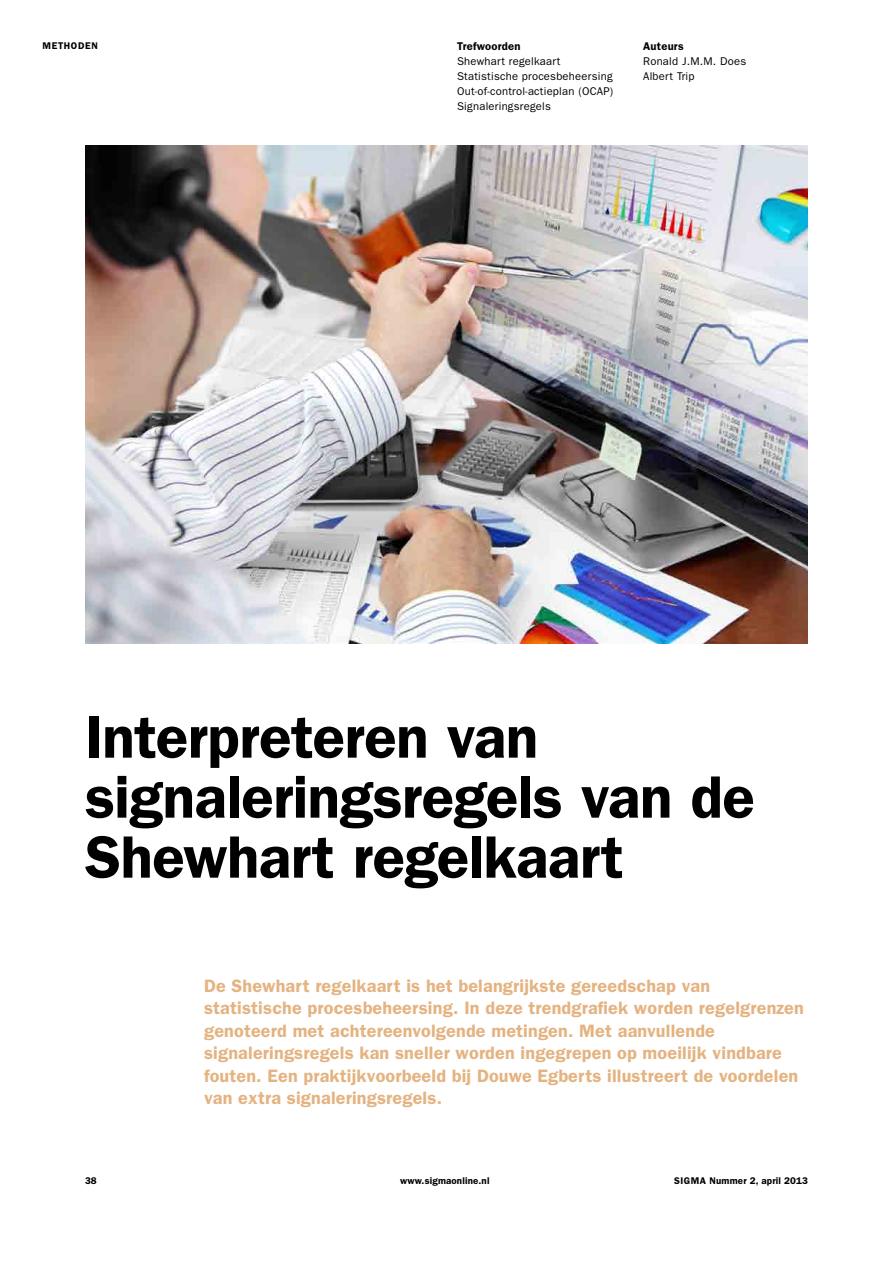
<style>
.page{position:relative;width:893px;height:1263px;background:#fff}
.page>*{position:absolute;margin:0;border:0;box-sizing:border-box;transform-origin:0 0}
.t1{font:600 60px/60px "ITC Franklin Gothic Std";letter-spacing:-.01em;color:#000}
.t2{font:600 18px/22.5px "ITC Franklin Gothic Std";letter-spacing:.01em;color:#e4b381}
.t3{font:11.25px/15px "ITC Franklin Gothic Std";letter-spacing:.02em;color:#000}
.t4{font:600 11.25px "ITC Franklin Gothic Std";letter-spacing:.02em;color:#000}
.t5{font:600 9.75px "ITC Franklin Gothic Std";letter-spacing:.015em;color:#000}
.t6{font:600 9.75px "ITC Franklin Gothic Std";letter-spacing:.065em;color:#000}
</style>
<div class="page">
<img style="left:85px;top:146px;width:723px;height:497px">
<p class="t6" style="left:43px;top:40px;width:57px">Methoden</p>
<p class="t4" style="left:457px;top:40px;width:65px">Trefwoorden</p>
<p class="t3" style="left:457px;top:54px;width:158px">Shewhart regelkaart<br>Statistische procesbeheersing<br>Out-of-control-actieplan (OCAP)<br>Signaleringsregels</p>
<p class="t4" style="left:643px;top:40px;width:42px">Auteurs</p>
<p class="t3" style="left:643px;top:54px;width:105px">Ronald J.M.M. Does<br>Albert Trip</p>
<h1 class="t1" style="left:85px;top:707px;width:671px">Interpreteren van signaleringsregels van de<br>Shewhart regelkaart</h1>
<p class="t2" style="left:204px;top:974px;width:601px">De Shewhart regelkaart is het belangrijkste gereedschap van statistische procesbeheersing. In deze trendgrafiek worden regelgrenzen genoteerd met achtereenvolgende metingen. Met aanvullende signaleringsregels kan sneller worden ingegrepen op moeilijk vindbare fouten. Een praktijkvoorbeeld bij Douwe Egberts illustreert de voordelen van extra signaleringsregels.</p>
<p class="t5" style="left:85px;top:1175px;width:13px">38</p>
<p class="t5" style="left:400px;top:1175px;width:91px">www.sigmaonline.nl</p>
<p class="t5" style="left:674px;top:1175px;width:135px">SIGMA Nummer 2, april 2013</p>
</div>
